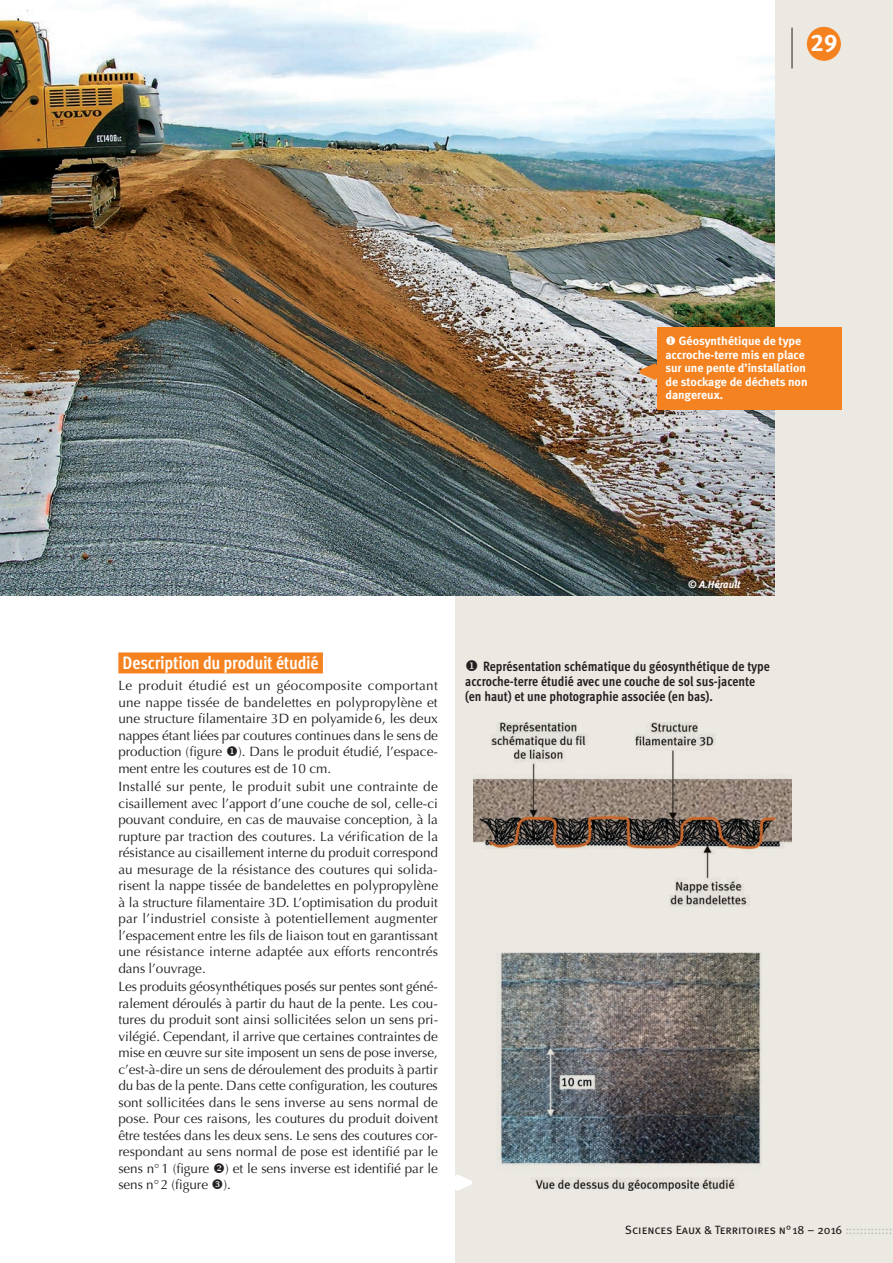
<style>
.page{position:relative;width:893px;height:1263px;background:#fff}
.page>*{position:absolute;margin:0;border:0;box-sizing:border-box;transform-origin:0 0}
.t1{font:24px "Meta Bold Caps Expert";color:#fff}
.t2{font:700 18px "Meta Cond OT";letter-spacing:-.015em;color:#fff}
.t3{font:13.5px/16.5px "Optima";letter-spacing:-.005em;color:#231f20;text-align:justify}
.t4{font:700 13.5px/15px "Meta Cond OT";color:#231f20}
.t5{font:12px/13.5px "Meta Bold LF";color:#fff}
.t6{font:12px "Meta Book Caps";color:#231f20}
.t7{font:italic 10.5px "Meta Bold LF";color:#fff}
.s1{color:#bcbdc0}
</style>
<div class="page">
<div style="left:455px;top:0;width:438px;height:1263px;background:#ece9e3"></div>
<img style="left:0;top:0;width:775px;height:595px">
<svg style="left:455px;top:1175px;width:18px;height:16px"></svg>
<div style="left:657px;top:327px;width:185px;height:83px;background:#f58220"></div>
<svg style="left:631px;top:360px;width:26px;height:24px"></svg>
<div style="left:118px;top:652px;width:205px;height:21px;background:#f58220"></div>
<img style="left:474px;top:722px;width:318px;height:469px">
<div style="left:807px;top:27px;width:34px;height:34px;background:#f58220;border-radius:50%"></div>
<hr style="left:792px;top:28px;width:1px;height:40px;background:#231f20">
<h1 class="t1" style="left:811px;top:28px;width:28px">29</h1>
<p class="t5" style="left:665px;top:334px;width:144px">◆ Géosynthétique de type accroche-terre mis en place sur une pente d’installation de stockage de déchets non dangereux.</p>
<h2 class="t2" style="left:123px;top:652px;width:197px">Description du produit étudié</h2>
<p class="t3" style="left:118px;top:678px;width:321px">Le produit étudié est un géocomposite comportant une nappe tissée de bandelettes en polypropylène et une structure filamentaire 3D en polyamide 6, les deux nappes étant liées par coutures continues dans le sens de production (figure ◆). Dans le produit étudié, l’espace&shy;ment entre les coutures est de 10 cm.</p>
<p class="t3" style="left:118px;top:779px;width:321px">Installé sur pente, le produit subit une contrainte de cisaillement avec l’apport d’une couche de sol, celle-ci pouvant conduire, en cas de mauvaise conception, à la rupture par traction des coutures. La vérification de la résistance au cisaillement interne du produit correspond au mesurage de la résistance des coutures qui solida&shy;risent la nappe tissée de bandelettes en polypropylène à la structure filamentaire 3D. L’optimisation du produit par l’industriel consiste à potentiellement augmenter l’espacement entre les fils de liaison tout en garantissant une résistance interne adaptée aux efforts rencontrés dans l’ouvrage.</p>
<p class="t3" style="left:118px;top:979px;width:321px">Les produits géosynthétiques posés sur pentes sont géné&shy;ralement déroulés à partir du haut de la pente. Les cou&shy;tures du produit sont ainsi sollicitées selon un sens pri&shy;vilégié. Cependant, il arrive que certaines contraintes de mise en œuvre sur site imposent un sens de pose inverse, c’est-à-dire un sens de déroulement des produits à partir du bas de la pente. Dans cette configuration, les coutures sont sollicitées dans le sens inverse au sens normal de pose. Pour ces raisons, les coutures du produit doivent être testées dans les deux sens. Le sens des coutures cor&shy;respondant au sens normal de pose est identifié par le sens n°1 (figure ❖) et le sens inverse est identifié par le sens n°2 (figure ).</p>
<p class="t7" style="left:688px;top:578px;width:54px">© A.Hérault</p>
<p class="t4" style="left:465px;top:659px;width:306px">◆ Représentation schématique du géosynthétique de type accroche-terre étudié avec une couche de sol sus-jacente (en haut) et une photographie associée (en bas).</p>
<p class="t6" style="left:625px;top:1223px;width:269px">Sciences Eaux &amp; Territoires n° 18 – 2016 <span class="s1">:::::::::::::</span></p>
</div>
